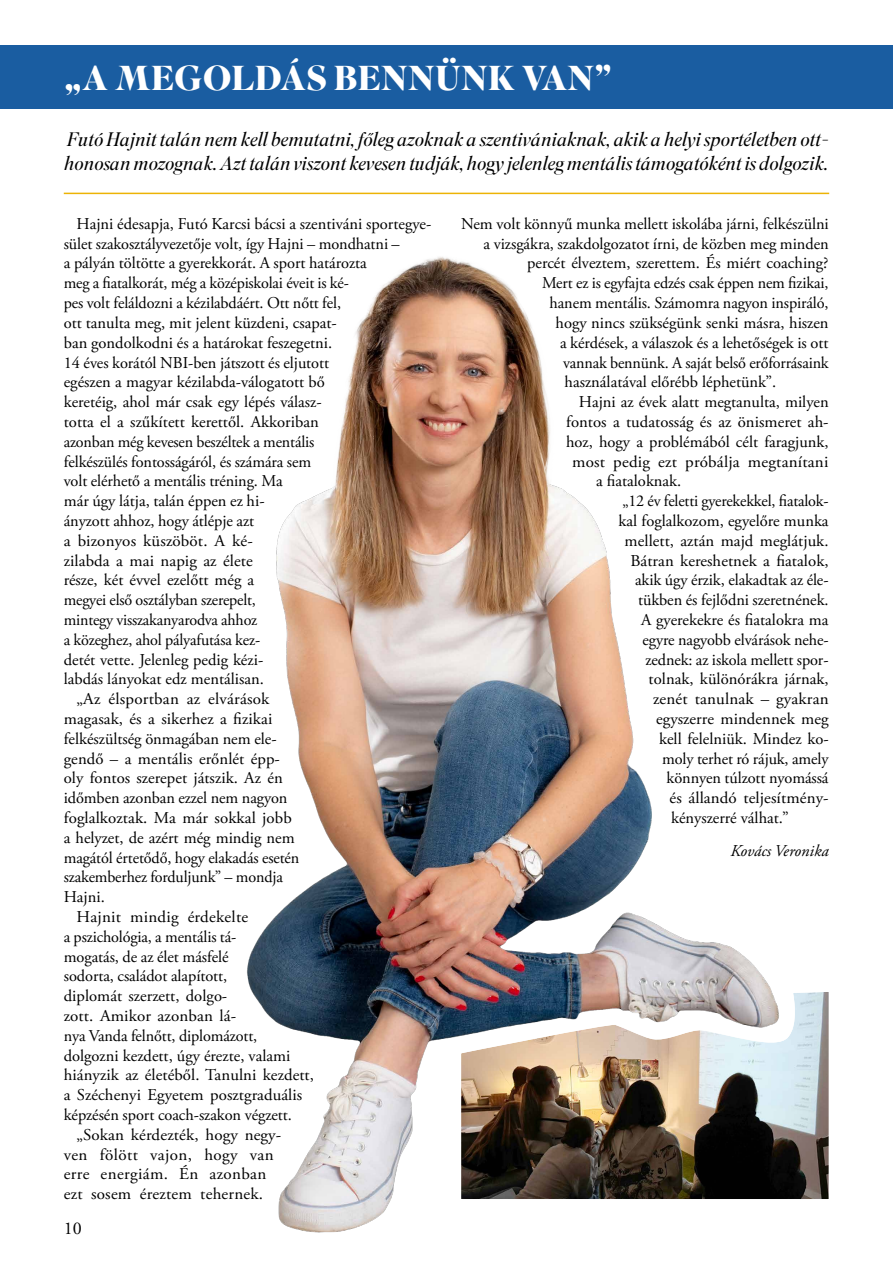
<style>
.page{position:relative;width:893px;height:1263px;background:#fff}
.page>*{position:absolute;margin:0;border:0;box-sizing:border-box;transform-origin:0 0}
.t1{font:700 34.5px "Superior Title";letter-spacing:.005em;color:#fff}
.t2{font:italic 300 19.5px/23.4px "Superior Title";color:#000}
.t3{font:18px "Adobe Garamond Pro";color:#000}
.t4{font:16.5px "Adobe Garamond Pro";color:#000}
.t5{font:16.5px "Adobe Garamond Pro";letter-spacing:.025em;color:#000}
.t6{font:16.5px "Adobe Garamond Pro";letter-spacing:.02em;color:#000}
.t7{font:italic 16.5px "Adobe Garamond Pro";color:#000}
</style>
<div class="page">
<img style="left:247px;top:257px;width:517px;height:976px">
<div style="left:0;top:45px;width:893px;height:64px;background:#1a5da1"></div>
<hr style="left:64px;top:193px;width:765px;height:1px;background:#ecb305">
<img style="left:450px;top:978px;width:379px;height:232px">
<h1 class="t1" style="left:64px;top:56px;width:549px">„A MEGOLDÁS BENNÜNK VAN”</h1>
<p class="t2" style="left:64px;top:130px;width:766px">Futó Hajnit talán nem kell bemutatni, főleg azoknak a szentivániaknak, akik a helyi sportéletben ott&shy;honosan mozognak. Azt talán viszont kevesen tudják, hogy jelenleg mentális támogatóként is dolgozik.</p>
<p class="t4" style="left:77px;top:214px;width:356px">Hajni édesapja, Futó Karcsi bácsi a szentiváni sportegye-</p>
<p class="t4" style="left:64px;top:234px;width:337px">sület szakosztályvezetője volt, így Hajni – mondhatni –</p>
<p class="t4" style="left:64px;top:253px;width:304px">a pályán töltötte a gyerekkorát. A sport határozta</p>
<p class="t4" style="left:64px;top:273px;width:287px">meg a fiatalkorát, még a középiskolai éveit is ké-</p>
<p class="t4" style="left:64px;top:293px;width:279px">pes volt feláldozni a kézilabdáért. Ott nőtt fel,</p>
<p class="t4" style="left:64px;top:313px;width:275px">ott tanulta meg, mit jelent küzdeni, csapat-</p>
<p class="t4" style="left:64px;top:333px;width:270px">ban gondolkodni és a határokat feszegetni.</p>
<p class="t4" style="left:64px;top:352px;width:267px">14 éves korától NBI-ben játszott és eljutott</p>
<p class="t4" style="left:64px;top:372px;width:262px">egészen a magyar kézilabda-válogatott bő</p>
<p class="t4" style="left:64px;top:392px;width:259px">keretéig, ahol már csak egy lépés válasz-</p>
<p class="t4" style="left:64px;top:412px;width:257px">totta el a szűkített kerettől. Akkoriban</p>
<p class="t4" style="left:64px;top:432px;width:252px">azonban még kevesen beszéltek a mentális</p>
<p class="t4" style="left:64px;top:451px;width:249px">felkészülés fontosságáról, és számára sem</p>
<p class="t4" style="left:64px;top:471px;width:220px">volt elérhető a mentális tréning. Ma</p>
<p class="t4" style="left:64px;top:491px;width:203px">már úgy látja, talán éppen ez hi-</p>
<p class="t4" style="left:64px;top:511px;width:192px">ányzott ahhoz, hogy átlépje azt</p>
<p class="t4" style="left:64px;top:531px;width:191px">a bizonyos küszöböt. A ké-</p>
<p class="t4" style="left:64px;top:550px;width:190px">zilabda a mai napig az élete</p>
<p class="t4" style="left:64px;top:570px;width:192px">része, két évvel ezelőtt még a</p>
<p class="t4" style="left:64px;top:590px;width:194px">megyei első osztályban szerepelt,</p>
<p class="t4" style="left:64px;top:610px;width:195px">mintegy visszakanyarodva ahhoz</p>
<p class="t4" style="left:64px;top:630px;width:198px">a közeghez, ahol pályafutása kez-</p>
<p class="t4" style="left:64px;top:649px;width:201px">detét vette. Jelenleg pedig kézi-</p>
<p class="t4" style="left:64px;top:669px;width:202px">labdás lányokat edz mentálisan.</p>
<p class="t4" style="left:77px;top:689px;width:194px">„Az élsportban az elvárások</p>
<p class="t4" style="left:64px;top:709px;width:210px">magasak, és a sikerhez a fizikai</p>
<p class="t4" style="left:64px;top:729px;width:215px">felkészültség önmagában nem ele-</p>
<p class="t4" style="left:64px;top:748px;width:218px">gendő – a mentális erőnlét épp-</p>
<p class="t4" style="left:64px;top:768px;width:221px">oly fontos szerepet játszik. Az én</p>
<p class="t4" style="left:64px;top:788px;width:225px">időmben azonban ezzel nem nagyon</p>
<p class="t4" style="left:64px;top:808px;width:230px">foglalkoztak. Ma már sokkal jobb</p>
<p class="t4" style="left:64px;top:828px;width:233px">a helyzet, de azért még mindig nem</p>
<p class="t4" style="left:64px;top:847px;width:237px">magától értetődő, hogy elakadás esetén</p>
<p class="t4" style="left:64px;top:867px;width:221px">szakemberhez forduljunk” – mondja</p>
<p class="t4" style="left:64px;top:887px;width:43px">Hajni.</p>
<p class="t4" style="left:77px;top:907px;width:173px">Hajnit mindig érdekelte</p>
<p class="t4" style="left:64px;top:927px;width:174px">a pszichológia, a mentális tá-</p>
<p class="t4" style="left:64px;top:946px;width:166px">mogatás, de az élet másfelé</p>
<p class="t4" style="left:64px;top:966px;width:165px">sodorta, családot alapított,</p>
<p class="t4" style="left:64px;top:986px;width:165px">diplomát szerzett, dolgo-</p>
<p class="t4" style="left:64px;top:1006px;width:174px">zott. Amikor azonban lá-</p>
<p class="t4" style="left:64px;top:1026px;width:195px">nya Vanda felnőtt, diplomázott,</p>
<p class="t4" style="left:64px;top:1045px;width:228px">dolgozni kezdett, úgy érezte, valami</p>
<p class="t4" style="left:64px;top:1065px;width:252px">hiányzik az életéből. Tanulni kezdett,</p>
<p class="t4" style="left:64px;top:1085px;width:240px">a Széchenyi Egyetem posztgraduális</p>
<p class="t4" style="left:64px;top:1105px;width:230px">képzésén sport coach-szakon végzett.</p>
<p class="t4" style="left:77px;top:1125px;width:206px">„Sokan kérdezték, hogy negy-</p>
<p class="t5" style="left:64px;top:1144px;width:211px">ven fölött vajon, hogy van</p>
<p class="t6" style="left:64px;top:1164px;width:204px">erre energiám. Én azonban</p>
<p class="t4" style="left:64px;top:1184px;width:201px">ezt sosem éreztem tehernek.</p>
<p class="t3" style="left:64px;top:1217px;width:19px">10</p>
<p class="t4" style="left:461px;top:214px;width:369px">Nem volt könnyű munka mellett iskolába járni, felkészülni</p>
<p class="t4" style="left:484px;top:234px;width:347px">a vizsgákra, szakdolgozatot írni, de közben meg minden</p>
<p class="t4" style="left:527px;top:253px;width:303px">percét élveztem, szerettem. És miért coaching?</p>
<p class="t4" style="left:542px;top:273px;width:288px">Mert ez is egyfajta edzés csak éppen nem fizikai,</p>
<p class="t4" style="left:550px;top:293px;width:281px">hanem mentális. Számomra nagyon inspiráló,</p>
<p class="t4" style="left:556px;top:313px;width:275px">hogy nincs szükségünk senki másra, hiszen</p>
<p class="t4" style="left:560px;top:333px;width:270px">a kérdések, a válaszok és a lehetőségek is ott</p>
<p class="t4" style="left:563px;top:352px;width:267px">vannak bennünk. A saját belső erőforrásaink</p>
<p class="t4" style="left:565px;top:372px;width:213px">használatával előrébb léphetünk”.</p>
<p class="t4" style="left:579px;top:392px;width:251px">Hajni az évek alatt megtanulta, milyen</p>
<p class="t4" style="left:566px;top:412px;width:264px">fontos a tudatosság és az önismeret ah-</p>
<p class="t4" style="left:566px;top:432px;width:264px">hoz, hogy a problémából célt faragjunk,</p>
<p class="t4" style="left:572px;top:451px;width:258px">most pedig ezt próbálja megtanítani</p>
<p class="t4" style="left:596px;top:471px;width:87px">a fiataloknak.</p>
<p class="t4" style="left:622px;top:491px;width:208px">„12 év feletti gyerekekkel, fiatalok-</p>
<p class="t4" style="left:619px;top:511px;width:212px">kal foglalkozom, egyelőre munka</p>
<p class="t4" style="left:625px;top:531px;width:205px">mellett, aztán majd meglátjuk.</p>
<p class="t4" style="left:631px;top:550px;width:200px">Bátran kereshetnek a fiatalok,</p>
<p class="t4" style="left:635px;top:570px;width:195px">akik úgy érzik, elakadtak az éle-</p>
<p class="t4" style="left:638px;top:590px;width:192px">tükben és fejlődni szeretnének.</p>
<p class="t4" style="left:641px;top:610px;width:189px">A gyerekekre és fiatalokra ma</p>
<p class="t4" style="left:643px;top:630px;width:188px">egyre nagyobb elvárások nehe-</p>
<p class="t4" style="left:646px;top:649px;width:185px">zednek: az iskola mellett spor-</p>
<p class="t4" style="left:649px;top:669px;width:182px">tolnak, különórákra járnak,</p>
<p class="t4" style="left:653px;top:689px;width:177px">zenét tanulnak – gyakran</p>
<p class="t4" style="left:656px;top:709px;width:174px">egyszerre mindennek meg</p>
<p class="t4" style="left:659px;top:729px;width:171px">kell felelniük. Mindez ko-</p>
<p class="t4" style="left:662px;top:748px;width:168px">moly terhet ró rájuk, amely</p>
<p class="t4" style="left:667px;top:768px;width:163px">könnyen túlzott nyomássá</p>
<p class="t4" style="left:670px;top:788px;width:161px">és állandó teljesítmény-</p>
<p class="t4" style="left:671px;top:808px;width:119px">kényszerré válhat.”</p>
<p class="t7" style="left:730px;top:841px;width:100px">Kovács Veronika</p>
</div>
